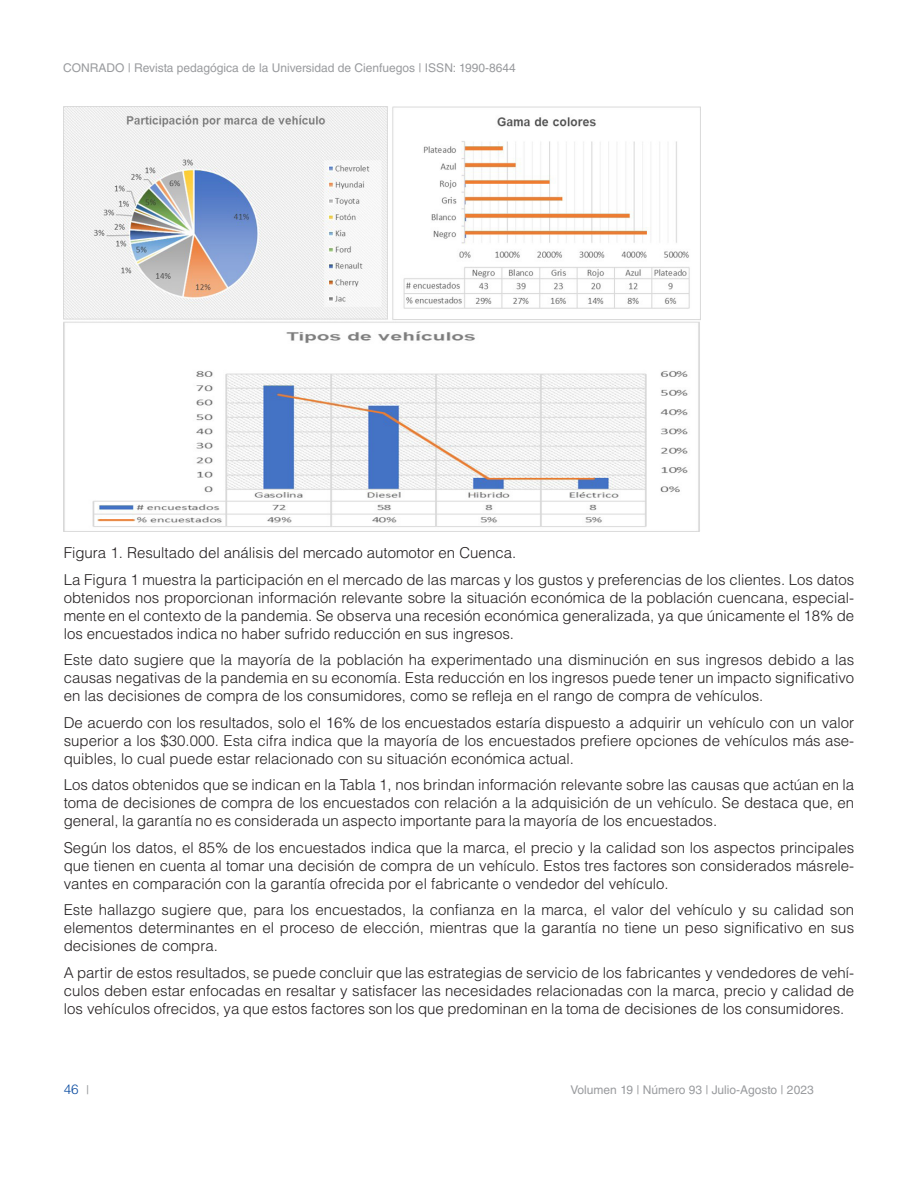
<style>
.page{position:relative;width:918px;height:1188px;background:#fff}
.page>*{position:absolute;margin:0;border:0;box-sizing:border-box;transform-origin:0 0}
.t1{font:300 15px/18px "Helvetica LT Std";color:#231f20;text-align:justify}
.t2{font:300 13.5px "Helvetica LT Std";color:#0d4da1}
.t3{font:12px "Helvetica LT Std";color:#999b9e}
.s1{font-weight:400;font-size:12px;color:#999b9e}
</style>
<div class="page">
<img style="left:64px;top:106px;width:637px;height:426px">
<p class="t3" style="left:63px;top:61px;width:454px">CONRADO | Revista pedagógica de la Universidad de Cienfuegos | ISSN: 1990-8644</p>
<p class="t1" style="left:64px;top:540px;width:792px;line-height:26.5px">Figura 1. Resultado del análisis del mercado automotor en Cuenca.<br>La Figura 1 muestra la participación en el mercado de las marcas y los gustos y preferencias de los clientes. Los datos</p>
<p class="t1" style="left:64px;top:588px;width:792px">obtenidos nos proporcionan información relevante sobre la situación económica de la población cuencana, especial&shy;mente en el contexto de la pandemia. Se observa una recesión económica generalizada, ya que únicamente el 18% de los encuestados indica no haber sufrido reducción en sus ingresos.</p>
<p class="t1" style="left:64px;top:651px;width:792px">Este dato sugiere que la mayoría de la población ha experimentado una disminución en sus ingresos debido a las causas negativas de la pandemia en su economía. Esta reducción en los ingresos puede tener un impacto significativo en las decisiones de compra de los consumidores, como se refleja en el rango de compra de vehículos.</p>
<p class="t1" style="left:64px;top:713px;width:792px">De acuerdo con los resultados, solo el 16% de los encuestados estaría dispuesto a adquirir un vehículo con un valor superior a los $30.000. Esta cifra indica que la mayoría de los encuestados prefiere opciones de vehículos más ase&shy;quibles, lo cual puede estar relacionado con su situación económica actual.</p>
<p class="t1" style="left:64px;top:776px;width:792px">Los datos obtenidos que se indican en la Tabla 1, nos brindan información relevante sobre las causas que actúan en la toma de decisiones de compra de los encuestados con relación a la adquisición de un vehículo. Se destaca que, en general, la garantía no es considerada un aspecto importante para la mayoría de los encuestados.</p>
<p class="t1" style="left:64px;top:838px;width:792px">Según los datos, el 85% de los encuestados indica que la marca, el precio y la calidad son los aspectos principales que tienen en cuenta al tomar una decisión de compra de un vehículo. Estos tres factores son considerados más rele&shy;vantes en comparación con la garantía ofrecida por el fabricante o vendedor del vehículo.</p>
<p class="t1" style="left:64px;top:901px;width:792px">Este hallazgo sugiere que, para los encuestados, la confianza en la marca, el valor del vehículo y su calidad son elementos determinantes en el proceso de elección, mientras que la garantía no tiene un peso significativo en sus decisiones de compra.</p>
<p class="t1" style="left:64px;top:963px;width:792px">A partir de estos resultados, se puede concluir que las estrategias de servicio de los fabricantes y vendedores de vehí&shy;culos deben estar enfocadas en resaltar y satisfacer las necesidades relacionadas con la marca, precio y calidad de los vehículos ofrecidos, ya que estos factores son los que predominan en la toma de decisiones de los consumidores.</p>
<p class="t2" style="left:64px;top:1081px;width:27px">46 <span class="s1">|</span></p>
<p class="t3" style="left:571px;top:1083px;width:245px">Volumen 19 | Número 93 | Julio-Agosto | 2023</p>
</div>
